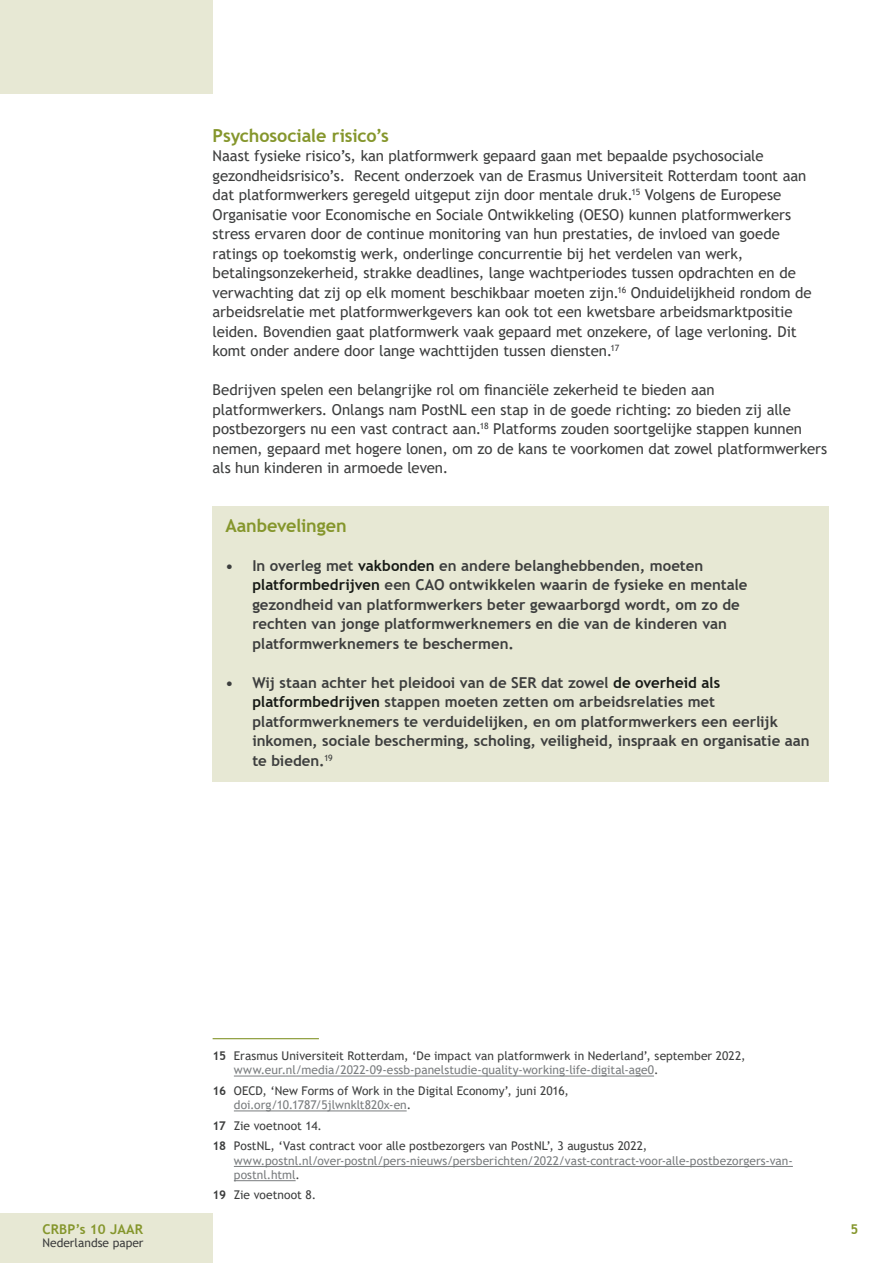
<style>
.page{position:relative;width:893px;height:1263px;background:#fff}
.page>*{position:absolute;margin:0;border:0;box-sizing:border-box;transform-origin:0 0}
.t1{font:700 18px "Trebuchet MS";letter-spacing:-.005em;color:#85962c}
.t2{font:15px/19.5px "Trebuchet MS";letter-spacing:-.005em;color:#3d3e3e}
.t3{font:700 15px/19.5px "Trebuchet MS";color:#3d3e3e}
.t4{font:700 13.5px "Trebuchet MS";letter-spacing:.01em;color:#85962c}
.t5{font:12px/14.2px "Trebuchet MS";color:#3d3e3e}
.t6{font:12px/14.2px "Trebuchet MS";letter-spacing:.005em;color:#7a7d7f}
.s1{color:#171a16}
.s2{font-weight:700}
.s3{color:#7a7d7f}
.s4{color:#3d3e3e}
</style>
<div class="page">
<div style="left:0;top:0;width:213px;height:94px;background:#e7e8d4"></div>
<div style="left:0;top:1213px;width:213px;height:50px;background:#e7e8d4"></div>
<div style="left:213px;top:506px;width:616px;height:42px;background:#e7e8d4"></div>
<div style="left:213px;top:547px;width:616px;height:118px;background:#e7e8d4"></div>
<div style="left:213px;top:664px;width:616px;height:118px;background:#e7e8d4"></div>
<hr style="left:213px;top:1038px;width:106px;height:1px;background:#85962c">
<hr style="left:234px;top:1075px;width:420px;height:1px;background:#7a7d7f">
<hr style="left:234px;top:1110px;width:173px;height:1px;background:#7a7d7f">
<hr style="left:234px;top:1166px;width:559px;height:1px;background:#7a7d7f">
<hr style="left:234px;top:1180px;width:62px;height:1px;background:#7a7d7f">
<p class="t1" style="left:213px;top:124px;width:178px">Psychosociale risico’s</p>
<p class="t2" style="left:213px;top:146px;width:600px">Naast fysieke risico’s, kan platformwerk gepaard gaan met bepaalde psychosociale gezondheidsrisico’s. Recent onderzoek van de Erasmus Universiteit Rotterdam toont aan dat platformwerkers geregeld uitgeput zijn door mentale druk.<sup>15</sup> Volgens de Europese Organisatie voor Economische en Sociale Ontwikkeling (OESO) kunnen platformwerkers stress ervaren door de continue monitoring van hun prestaties, de invloed van goede ratings op toekomstig werk, onderlinge concurrentie bij het verdelen van werk, betalingsonzekerheid, strakke deadlines, lange wachtperiodes tussen opdrachten en de verwachting dat zij op elk moment beschikbaar moeten zijn.<sup>16</sup> Onduidelijkheid rondom de arbeidsrelatie met platformwerkgevers kan ook tot een kwetsbare arbeidsmarktpositie leiden. Bovendien gaat platformwerk vaak gepaard met onzekere, of lage verloning. Dit komt onder andere door lange wachttijden tussen diensten.<sup>17</sup></p>
<p class="t2" style="left:213px;top:380px;width:616px">Bedrijven spelen een belangrijke rol om financiële zekerheid te bieden aan platformwerkers. Onlangs nam PostNL een stap in de goede richting: zo bieden zij alle postbezorgers nu een vast contract aan.<sup>18</sup> Platforms zouden soortgelijke stappen kunnen nemen, gepaard met hogere lonen, om zo de kans te voorkomen dat zowel platformwerkers als hun kinderen in armoede leven.</p>
<p class="t1" style="left:225px;top:514px;width:123px">Aanbevelingen</p>
<p class="t3" style="left:252px;top:556px;width:497px;text-indent:-27px">• In overleg met <span class="s1">vakbonden</span> en andere belanghebbenden, moeten <span class="s1">platformbedrijven</span> een CAO ontwikkelen waarin de fysieke en mentale gezondheid van platformwerkers beter gewaarborgd wordt, om zo de rechten van jonge platformwerknemers en die van de kinderen van platformwerknemers te beschermen.</p>
<p class="t3" style="left:252px;top:673px;width:559px;text-indent:-27px">• Wij staan achter het pleidooi van de SER dat zowel <span class="s1">de overheid als platformbedrijven</span> stappen moeten zetten om arbeidsrelaties met platformwerknemers te verduidelijken, en om platformwerkers een eerlijk inkomen, sociale bescherming, scholing, veiligheid, inspraak en organisatie aan te bieden.<sup>19</sup></p>
<p class="t5" style="left:234px;top:1048px;width:513px;text-indent:-21px"><span class="s2">15</span> Erasmus Universiteit Rotterdam, ‘De impact van platformwerk in Nederland’, september 2022, <span class="s3">www.eur.nl/media/2022-09-essb-panelstudie-quality-working-life-digital-age0</span>.</p>
<p class="t5" style="left:234px;top:1083px;width:336px;text-indent:-21px"><span class="s2">16</span> OECD, ‘New Forms of Work in the Digital Economy’, juni 2016, <span class="s3">doi.org/10.1787/5jlwnklt820x-en</span>.</p>
<p class="t5" style="left:213px;top:1115px;width:436px;line-height:20.7px"><span class="s2">17</span> Zie voetnoot 14.<br><span class="s2">18</span> PostNL, ‘Vast contract voor alle postbezorgers van PostNL’, 3 augustus 2022,</p>
<p class="t6" style="left:234px;top:1153px;width:560px">www.postnl.nl/over-postnl/pers-nieuws/persberichten/2022/vast-contract-voor-alle-postbezorgers-van&shy;postnl.html<span class="s4">.</span></p>
<p class="t5" style="left:213px;top:1188px;width:105px"><span class="s2">19</span> Zie voetnoot 8.</p>
<p class="t4" style="left:43px;top:1221px;width:102px">CRBP’s 10 JAAR</p>
<p class="t4" style="left:850px;top:1221px;width:9px">5</p>
<p class="t5" style="left:43px;top:1236px;width:103px">Nederlandse paper</p>
</div>
